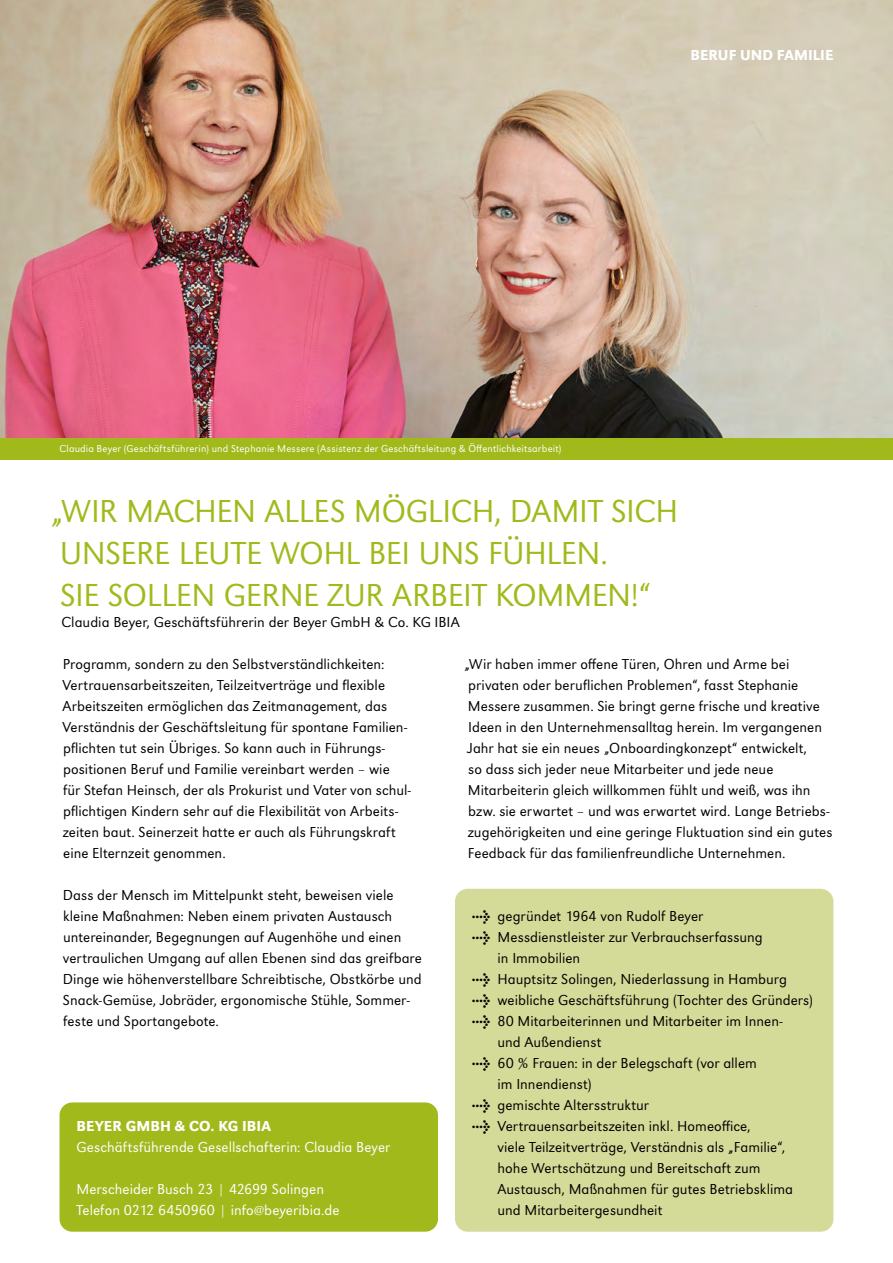
<style>
.page{position:relative;width:893px;height:1263px;background:#fff}
.page>*{position:absolute;margin:0;border:0;box-sizing:border-box;transform-origin:0 0}
.Zwiti_Grün{font:300 33px/42px "URW Grotesk";letter-spacing:-.015em;color:#a2b91c}
.Copy_Schwarz{font:300 15px/21px "URW Grotesk";letter-spacing:.005em;color:#000}
.Aufzählung_Weiß{font:300 15px/21px "URW Grotesk";letter-spacing:.005em;color:#000}
.Aufzählung_Weiß-2{font:300 15px "URW Grotesk";letter-spacing:.005em;color:#fff}
.Zwiti_Grün-2{font:300 15px "URW Grotesk";letter-spacing:.005em;color:#000}
.Zwiti_Weiss{font:500 15px "URW Grotesk";letter-spacing:.005em;color:#fff}
.Headline_Weiss{font:500 15px "URW Grotesk";letter-spacing:.005em;color:#fff}
.BU{font:300 10.5px "URW Grotesk";letter-spacing:.02em;color:#fff}
.s1{font-family:"Meta Bold Expert";font-weight:400}
</style>
<div class="page">
<img style="left:0;top:0;width:893px;height:438px">
<div style="left:60px;top:1102px;width:378px;height:130px;background:#a2b91c;border-radius:13px"></div>
<div style="left:455px;top:889px;width:378px;height:343px;background:#d4db98;border-radius:13px"></div>
<div style="left:0;top:438px;width:893px;height:21px;background:#a2b91c"></div>
<p class="Headline_Weiss" style="left:690px;top:46px;width:145px">BERUF UND FAMILIE</p>
<p class="BU" style="left:60px;top:443px;width:503px">Claudia Beyer (Geschäftsführerin) und Stephanie Messere (Assistenz der Geschäftsleitung &amp; Öffentlichkeitsarbeit)</p>
<p class="Zwiti_Grün" style="left:51px;top:490px;width:629px">„WIR MACHEN ALLES MÖGLICH, DAMIT SICH<br>UNSERE LEUTE WOHL BEI UNS FÜHLEN.<br>SIE SOLLEN GERNE ZUR ARBEIT KOMMEN!“</p>
<p class="Zwiti_Grün-2" style="left:62px;top:613px;width:400px">Claudia Beyer, Geschäftsführerin der Beyer GmbH &amp; Co. KG IBIA</p>
<p class="Copy_Schwarz" style="left:62px;top:653px;width:350px">Programm, sondern zu den Selbstverständlichkeiten:<br>Vertrauensarbeitszeiten, Teilzeitverträge und flexible Arbeitszeiten ermöglichen das Zeitmanagement, das Verständnis der Geschäftsleitung für spontane Familien&shy;pflichten tut sein Übriges. So kann auch in Führungs&shy;positionen Beruf und Familie vereinbart werden – wie<br>für Stefan Heinsch, der als Prokurist und Vater von schul&shy;pflichtigen Kindern sehr auf die Flexibilität von Arbeits&shy;zeiten baut. Seinerzeit hatte er auch als Führungskraft eine Elternzeit genommen.</p>
<p class="Copy_Schwarz" style="left:63px;top:884px;width:361px">Dass der Mensch im Mittelpunkt steht, beweisen viele kleine Maßnahmen: Neben einem privaten Austausch untereinander, Begegnungen auf Augenhöhe und einen vertraulichen Umgang auf allen Ebenen sind das greifbare Dinge wie höhenverstellbare Schreibtische, Obstkörbe und Snack-Gemüse, Jobräder, ergonomische Stühle, Sommer&shy;feste und Sportangebote.</p>
<p class="Zwiti_Weiss" style="left:77px;top:1117px;width:196px">BEYER GMBH &amp; CO. KG IBIA</p>
<p class="Aufzählung_Weiß-2" style="left:77px;top:1138px;width:315px">Geschäftsführende Gesellschafterin: Claudia Beyer</p>
<p class="Aufzählung_Weiß-2" style="left:77px;top:1180px;width:249px">Merscheider Busch 23 | 42699 Solingen</p>
<p class="Aufzählung_Weiß-2" style="left:77px;top:1201px;width:264px">Telefon 0212 6450960 | info@beyeribia.de</p>
<p class="Copy_Schwarz" style="left:464px;top:653px;width:370px">„Wir haben immer offene Türen, Ohren und Arme bei privaten oder beruflichen Problemen“, fasst Stephanie Messere zusammen. Sie bringt gerne frische und kreative Ideen in den Unternehmensalltag herein. Im vergangenen Jahr hat sie ein neues „Onboardingkonzept“ entwickelt,<br>so dass sich jeder neue Mitarbeiter und jede neue Mitarbeiterin gleich willkommen fühlt und weiß, was ihn bzw. sie erwartet – und was erwartet wird. Lange Betriebs&shy;zugehörigkeiten und eine geringe Fluktuation sind ein gutes Feedback für das familienfreundliche Unternehmen.</p>
<p class="Aufzählung_Weiß" style="left:472px;top:905px;width:233px"><span class="s1">l</span> gegründet 1964 von Rudolf Beyer</p>
<p class="Aufzählung_Weiß" style="left:497px;top:926px;width:267px;text-indent:-26px"><span class="s1">l</span> Messdienstleister zur Verbrauchserfassung in Immobilien</p>
<p class="Aufzählung_Weiß" style="left:472px;top:968px;width:317px"><span class="s1">l</span> Hauptsitz Solingen, Niederlassung in Hamburg</p>
<p class="Aufzählung_Weiß" style="left:472px;top:989px;width:342px"><span class="s1">l</span> weibliche Geschäftsführung (Tochter des Gründers)</p>
<p class="Aufzählung_Weiß" style="left:497px;top:1010px;width:287px;text-indent:-26px"><span class="s1">l</span> 80 Mitarbeiterinnen und Mitarbeiter im Innen&shy;und Außendienst</p>
<p class="Aufzählung_Weiß" style="left:497px;top:1052px;width:261px;text-indent:-26px"><span class="s1">l</span> 60 % Frauen: in der Belegschaft (vor allem im Innendienst)</p>
<p class="Aufzählung_Weiß" style="left:472px;top:1094px;width:178px"><span class="s1">l</span> gemischte Altersstruktur</p>
<p class="Aufzählung_Weiß" style="left:497px;top:1115px;width:297px;text-indent:-26px"><span class="s1">l</span> Vertrauensarbeitszeiten inkl. Homeoffice,<br>viele Teilzeitverträge, Verständnis als „Familie“, hohe Wertschätzung und Bereitschaft zum Austausch, Maßnahmen für gutes Betriebsklima und Mitarbeitergesundheit</p>
</div>
